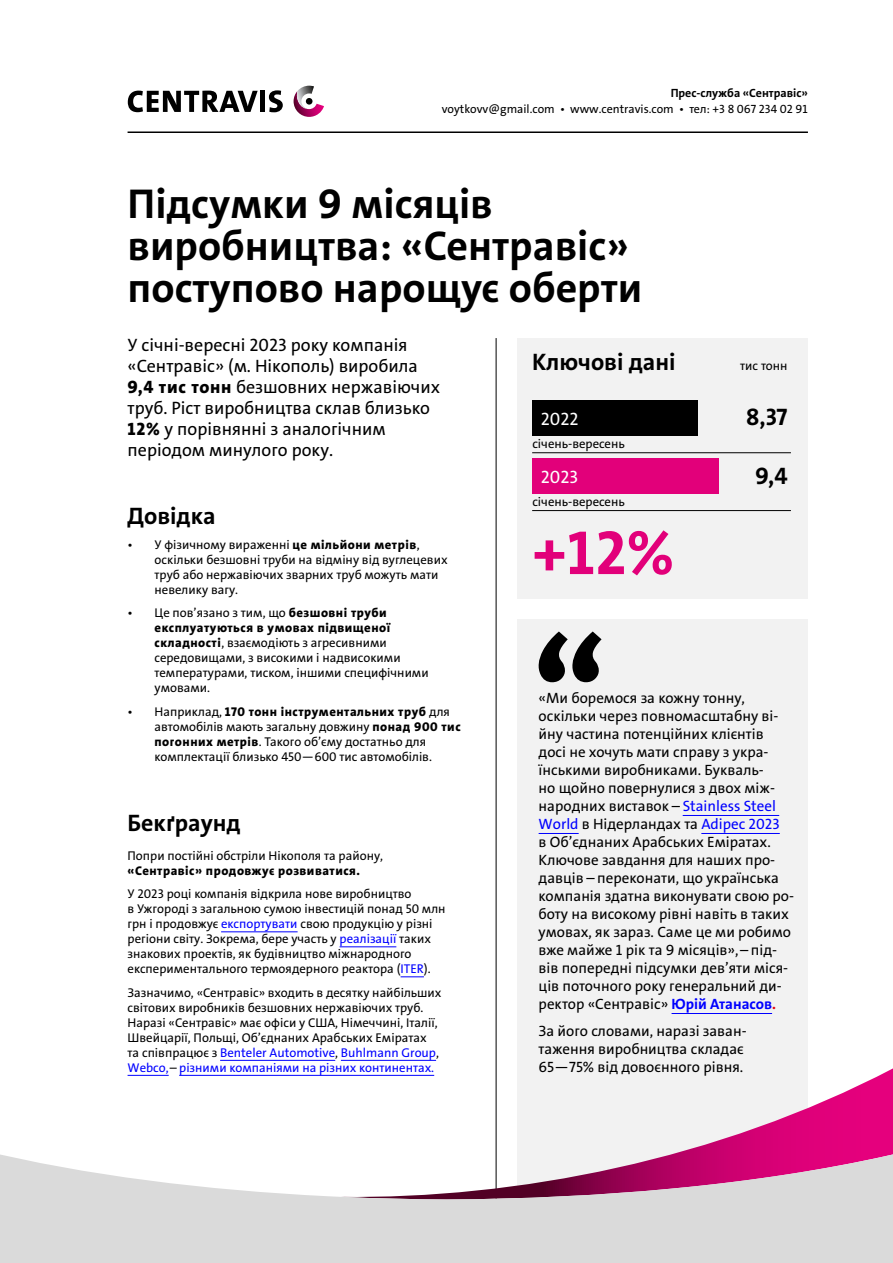
<style>
.page{position:relative;width:893px;height:1263px;background:#fff}
.page>*{position:absolute;margin:0;border:0;box-sizing:border-box;transform-origin:0 0}
.t1{font:700 62.85px "The Sans";color:#e2007a}
.t2{font:700 42px/42px "The Sans";color:#000}
.t3{font:700 24px "The Sans";color:#000}
.t4{font:18px/21px "The Sans";color:#000}
.t5{font:18px "The Sans";color:#fff}
.t6{font:15px/18px "The Sans";color:#000}
.t7{font:12.75px/15px "The Sans";color:#000}
.t8{font:800 12.75px "The Sans";letter-spacing:.04em;color:#000}
.t9{font:12px "The Sans";color:#000}
.t10{font:700 12px "The Sans";color:#000}
.s1{font-weight:800}
.s2{color:#00f}
.s3{font-weight:700;color:#00f}
.s4{font-weight:700;color:#e3000f}
</style>
<div class="page">
<hr style="left:496px;top:338px;width:1px;height:875px;background:#000">
<div style="left:517px;top:620px;width:291px;height:613px;background:#f2f2f2"></div>
<div style="left:517px;top:338px;width:291px;height:260px;background:#f2f2f2"></div>
<hr style="left:221px;top:931px;width:77px;height:1px;background:#00f">
<hr style="left:340px;top:946px;width:56px;height:1px;background:#00f">
<svg style="left:401px;top:976px;width:23px;height:1px"></svg>
<hr style="left:220px;top:1060px;width:115px;height:1px;background:#00f">
<hr style="left:341px;top:1060px;width:95px;height:1px;background:#00f">
<hr style="left:128px;top:1075px;width:41px;height:1px;background:#00f">
<hr style="left:179px;top:1075px;width:255px;height:1px;background:#00f">
<hr style="left:683px;top:815px;width:96px;height:1px;background:#00f">
<hr style="left:539px;top:833px;width:40px;height:1px;background:#00f">
<hr style="left:701px;top:833px;width:79px;height:1px;background:#00f">
<hr style="left:672px;top:1013px;width:100px;height:1px;background:#00f">
<svg style="left:128px;top:91px;width:130px;height:21px"></svg>
<div style="left:260px;top:91px;width:5px;height:21px;background:#000"></div>
<svg style="left:269px;top:90px;width:14px;height:22px"></svg>
<svg style="left:294px;top:86px;width:30px;height:31px"></svg>
<div style="left:306px;top:98px;width:6px;height:7px;background:#000;border-radius:50%"></div>
<hr style="left:128px;top:131px;width:680px;height:2px;background:#000">
<hr style="left:532px;top:452px;width:259px;height:1px;background:#000">
<hr style="left:532px;top:510px;width:259px;height:1px;background:#000">
<svg style="left:341px;top:1068px;width:552px;height:81px"></svg>
<svg style="left:0;top:1149px;width:893px;height:114px;fill:#dadada"></svg>
<svg style="left:538px;top:631px;width:64px;height:51px"></svg>
<div style="left:533px;top:458px;width:186px;height:35px;background:#e2007a"></div>
<div style="left:533px;top:400px;width:165px;height:36px;background:#000"></div>
<p class="t10" style="left:671px;top:85px;width:139px">Прес-служба «Сентравіс»</p>
<p class="t9" style="left:442px;top:101px;width:368px">voytkovv@gmail.com • www.centravis.com • тел: +3 8 067 234 02 91</p>
<h2 class="t2" style="left:128px;top:183px;width:516px">Підсумки 9 місяців виробництва: «Сентравіс» поступово нарощує оберти</h2>
<h3 class="t4" style="left:128px;top:335px;width:314px">У січні-вересні 2023 року компанія «Сентравіс» (м. Нікополь) виробила <span class="s1">9,4 тис тонн</span> безшовних нержавіючих труб. Ріст виробництва склав близько <span class="s1">12%</span> у порівнянні з аналогічним періодом минулого року.</h3>
<h3 class="t3" style="left:532px;top:346px;width:145px">Ключові дані</h3>
<h3 class="t5" style="left:541px;top:407px;width:39px">2022</h3>
<p class="t7" style="left:532px;top:436px;width:94px">січень-вересень</p>
<h3 class="t3" style="left:128px;top:500px;width:90px">Довідка</h3>
<h3 class="t5" style="left:541px;top:465px;width:39px">2023</h3>
<p class="t7" style="left:532px;top:494px;width:94px">січень-вересень</p>
<p class="t7" style="left:740px;top:358px;width:49px">тис тонн</p>
<h3 class="t3" style="left:746px;top:401px;width:43px">8,37</h3>
<h3 class="t3" style="left:755px;top:461px;width:34px">9,4</h3>
<p class="t7" style="left:155px;top:537px;width:295px;text-indent:-27px">• У фізичному вираженні <span class="s1">це мільйони метрів</span>, оскільки безшовні труби на відміну від вуглецевих труб або нержавіючих зварних труб можуть мати невелику вагу.</p>
<p class="t7" style="left:155px;top:606px;width:276px;text-indent:-27px">• Це пов’язано з тим, що <span class="s1">безшовні труби експлуатуються в умовах підвищеної складності</span>, взаємодіють з агресивними середовищами, з високими і надвисокими температурами, тиском, іншими специфічними умовами.</p>
<p class="t7" style="left:155px;top:704px;width:308px;text-indent:-27px">• Наприклад, <span class="s1">170 тонн інструментальних труб</span> для автомобілів мають загальну довжину <span class="s1">понад 900 тис погонних метрів</span>. Такого об’єму достатньо для комплектації близько 450—600 тис автомобілів.</p>
<h3 class="t3" style="left:128px;top:807px;width:115px">Бекґраунд</h3>
<p class="t7" style="left:128px;top:848px;width:257px">Попри постійні обстріли Нікополя та району,</p>
<p class="t8" style="left:128px;top:862px;width:234px">«Сентравіс» продовжує розвиватися.</p>
<p class="t7" style="left:128px;top:886px;width:319px">У 2023 році компанія відкрила нове виробництво<br>в Ужгороді з загальною сумою інвестицій понад 50 млн грн і продовжує <span class="s2">експортувати</span> свою продукцію у різні регіони світу. Зокрема, бере участь у <span class="s2">реалізації</span> таких знакових проектів, як будівництво міжнародного експериментального термоядерного реактора (<span class="s2">ITER</span>).</p>
<p class="t7" style="left:128px;top:985px;width:315px">Зазначимо, «Сентравіс» входить в десятку найбільших світових виробників безшовних нержавіючих труб.<br>Наразі «Сентравіс» має офіси у США, Німеччині, Італії, Швейцарії, Польщі, Об’єднаних Арабських Еміратах та співпрацює з <span class="s2">Benteler Automotive</span>, <span class="s2">Buhlmann Group</span>, <span class="s2">Webco,</span>– <span class="s2">різними компаніями на різних континентах.</span></p>
<h1 class="t1" style="left:532px;top:512px;width:143px">+12%</h1>
<p class="t6" style="left:539px;top:689px;width:257px">«Ми боремося за кожну тонну, оскільки через повномасштабну ві&shy;йну частина потенційних клієнтів досі не хочуть мати справу з укра&shy;їнськими виробниками. Букваль-<br>но щойно повернулися з двох між&shy;народних виставок – <span class="s2">Stainless Steel World</span> в Нідерландах та <span class="s2">Adipec 2023<br></span>в Об’єднаних Арабських Еміратах.<br>Ключове завдання для наших про&shy;давців – переконати, що українська компанія здатна виконувати свою ро&shy;боту на високому рівні навіть в таких умовах, як зараз. Саме це ми робимо вже майже 1 рік та 9 місяців»,– під&shy;вів попередні підсумки дев’яти міся&shy;ців поточного року генеральний ди&shy;ректор «Сентравіс» <span class="s3">Юрій Атанасов</span><span class="s4">.</span></p>
<p class="t6" style="left:539px;top:1022px;width:210px">За його словами, наразі заван&shy;таження виробництва складає<br>65—75% від довоєнного рівня.</p>
</div>
